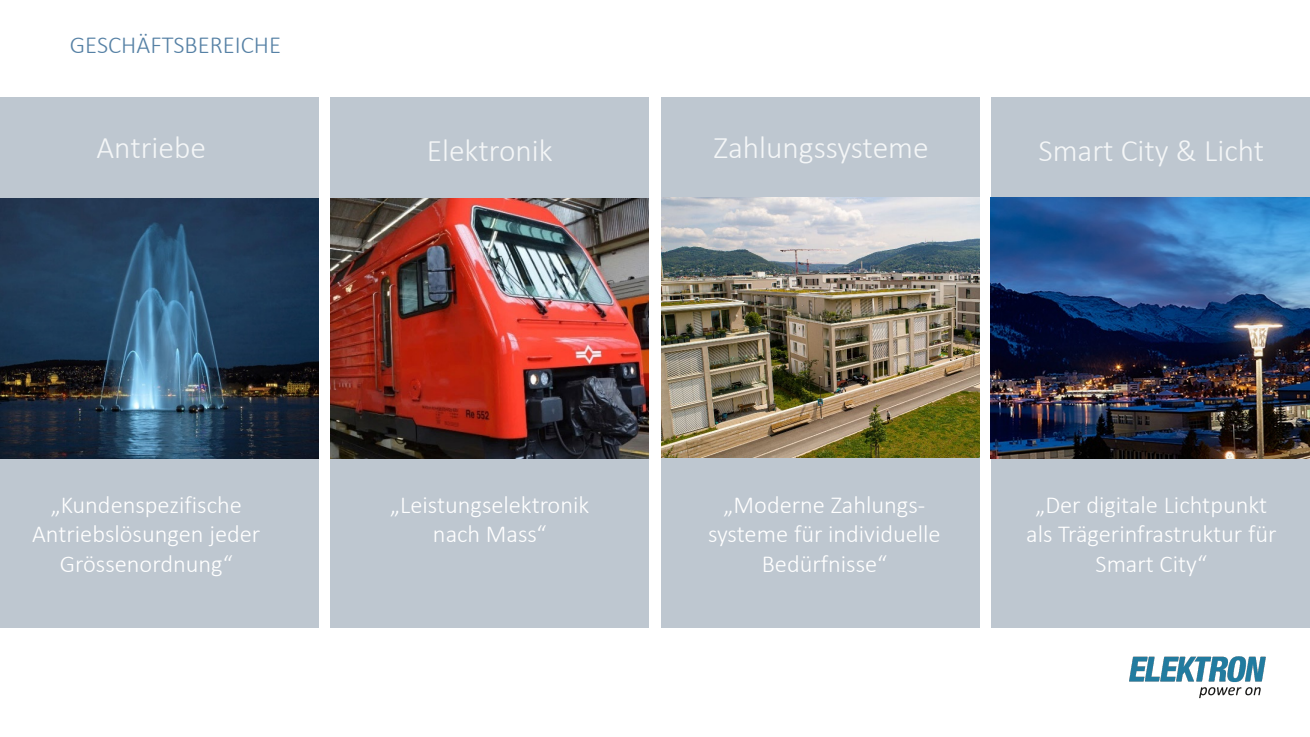
<style>
.page{position:relative;width:1310px;height:737px;background:#fff}
.page>*{position:absolute;margin:0;border:0;box-sizing:border-box;transform-origin:0 0}
.t1{font:300 31.5px "Calibri";color:#f4f6f7}
.t2{font:300 24.59px "Calibri";color:#5681a5}
.t3{font:300 24.5px/29.4px "Calibri";color:#fff;text-align:center}
</style>
<div class="page">
<div style="left:0;top:97px;width:319px;height:530px;background:#bec7d0"></div>
<div style="left:331px;top:97px;width:318px;height:530px;background:#bec7d0"></div>
<div style="left:661px;top:97px;width:318px;height:530px;background:#bec7d0"></div>
<div style="left:991px;top:97px;width:318px;height:530px;background:#bec7d0"></div>
<img style="left:991px;top:198px;width:319px;height:260px">
<img style="left:0;top:198px;width:319px;height:260px">
<img style="left:331px;top:198px;width:317px;height:260px">
<img style="left:662px;top:198px;width:317px;height:259px">
<img style="left:1129px;top:656px;width:137px;height:43px">
<p class="t2" style="left:70px;top:30px;width:213px">GESCHÄFTSBEREICHE</p>
<p class="t1" style="left:97px;top:128px;width:111px">Antriebe</p>
<p class="t1" style="left:427px;top:130px;width:127px">Elektronik</p>
<p class="t1" style="left:713px;top:128px;width:217px">Zahlungssysteme</p>
<p class="t1" style="left:1038px;top:130px;width:227px">Smart City &amp; Licht</p>
<p class="t3" style="left:32px;top:490px;width:230px">„Kundenspezifische<br>Antriebslösungen jeder<br>Grössenordnung“</p>
<p class="t3" style="left:390px;top:490px;width:201px">„Leistungselektronik nach Mass“</p>
<p class="t3" style="left:708px;top:490px;width:234px">„Moderne Zahlungs&shy;systeme für individuelle<br>Bedürfnisse“</p>
<p class="t3" style="left:1026px;top:490px;width:252px">„Der digitale Lichtpunkt als Trägerinfrastruktur für<br>Smart City“</p>
</div>
